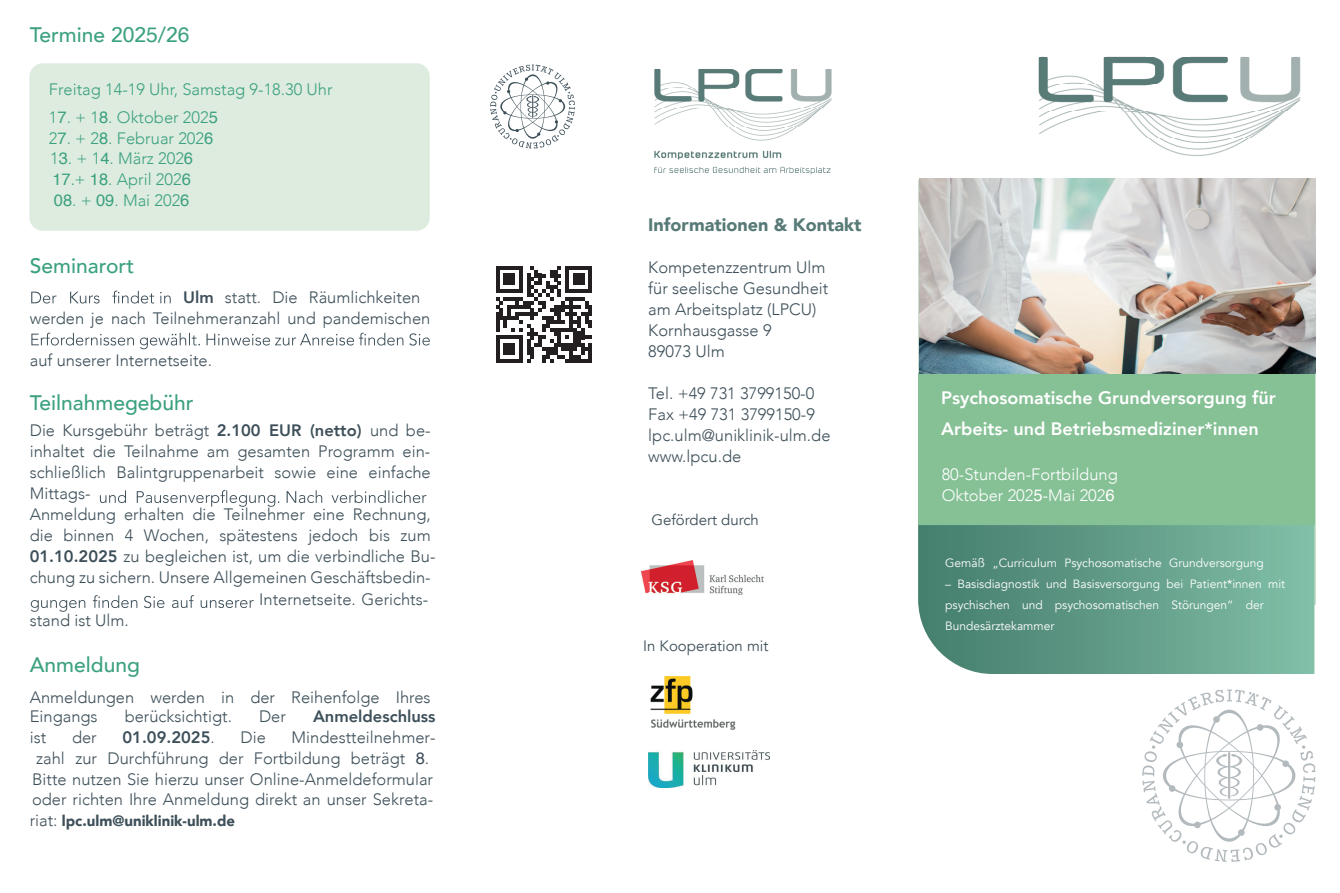
<style>
.page{position:relative;width:1340px;height:893px;background:#fff}
.page>*{position:absolute;margin:0;border:0;box-sizing:border-box;transform-origin:0 0}
.t1{font:500 21px "Avenir";color:#3ca181}
.t2{font:800 18px/31.5px "Avenir";color:#fff}
.t3{font:900 18px "Avenir";color:#577a77}
.t4{font:300 16.5px/21px "Avenir";color:#3d4f59}
.t5{font:300 16.5px/20.7px "Avenir";color:#3ca181}
.t6{font:300 16.5px/21px "Avenir";color:#fff}
.t7{font:800 16.5px "Avenir";color:#3d4f59}
.t8{font:15px "Avenir";color:#3d4f59}
.t9{font:900 15px "Avenir";color:#3d4f59}
.t10{font:12px/21px "Avenir";color:#fff}
.s1{font-family:"Helvetica";font-weight:400}
.s2{font-weight:800}
.s3{font-weight:300;font-size:16.5px}
.s4{font-weight:300}
</style>
<div class="page">
<img style="left:1038px;top:56px;width:263px;height:100px">
<svg style="left:31px;top:291px;width:140px;height:12px"></svg>
<svg style="left:31px;top:333px;width:399px;height:16px"></svg>
<svg style="left:100px;top:490px;width:326px;height:17px"></svg>
<svg style="left:31px;top:595px;width:223px;height:17px"></svg>
<div style="left:29px;top:63px;width:401px;height:168px;background:#deecdf;border-radius:13px"></div>
<svg style="left:490px;top:65px;width:85px;height:84px"></svg>
<div style="left:918px;top:374px;width:396px;height:151px;background:#86c196"></div>
<img style="left:654px;top:69px;width:178px;height:106px">
<img style="left:641px;top:560px;width:122px;height:35px">
<svg style="left:918px;top:525px;width:396px;height:149px;background:#659f8c"></svg>
<svg style="left:1142px;top:689px;width:173px;height:173px"></svg>
<svg style="left:496px;top:266px;width:96px;height:97px"></svg>
<img style="left:919px;top:178px;width:395px;height:196px">
<img style="left:650px;top:676px;width:86px;height:54px">
<img style="left:648px;top:750px;width:122px;height:38px">
<p class="t1" style="left:30px;top:17px;width:161px">Termine 202<span class="s1">5</span>/2<span class="s1">6</span></p>
<p class="t5" style="left:49px;top:78px;width:285px">Freitag 14-19 Uhr, Samstag 9-18.30 Uhr</p>
<p class="t5" style="left:49px;top:107px;width:170px">1<span class="s1">7</span>. + 1<span class="s1">8</span>. Oktober 202<span class="s1">5</span></p>
<p class="t5" style="left:49px;top:128px;width:166px">2<span class="s1">7</span>. + 2<span class="s1">8</span>. Februar 202<span class="s1">6</span></p>
<p class="t5" style="left:50px;top:148px;width:144px">1<span class="s1">3</span>. + 1<span class="s1">4</span>. März 202<span class="s1">6<br>17</span>.+ <span class="s1">18</span>. April 202<span class="s1">6</span></p>
<p class="t5" style="left:54px;top:190px;width:137px"><span class="s1">08</span>. + <span class="s1">09</span>. Mai 202<span class="s1">6</span></p>
<p class="t1" style="left:30px;top:248px;width:106px">Seminarort</p>
<p class="t4" style="left:30px;top:287px;width:402px;text-indent:153px"><span class="s2">Ulm</span> statt. Die Räumlichkeiten werden je nach Teilnehmeranzahl und pandemischen</p>
<p class="t4" style="left:30px;top:350px;width:184px">auf unserer Internetseite.</p>
<p class="t1" style="left:30px;top:384px;width:165px">Teilnahmegebühr</p>
<p class="t4" style="left:30px;top:420px;width:402px">Die Kursgebühr beträgt <span class="s2">2.100 EUR (netto)</span> und be-</p>
<p class="t4" style="left:30px;top:441px;width:402px">inhaltet die Teilnahme am gesamten Programm ein-</p>
<p class="t4" style="left:30px;top:462px;width:402px">schließlich Balintgruppenarbeit sowie eine einfache</p>
<p class="t4" style="left:30px;top:483px;width:62px">Mittags-</p>
<p class="t4" style="left:30px;top:504px;width:402px">Anmeldung erhalten die Teilnehmer eine Rechnung,</p>
<p class="t4" style="left:30px;top:525px;width:402px">die binnen 4 Wochen, spätestens jedoch bis zum</p>
<p class="t4" style="left:30px;top:546px;width:407px"><span class="s2">01.10.2025</span> zu begleichen ist, um die verbindliche Bu-</p>
<p class="t4" style="left:30px;top:567px;width:402px">chung zu sichern. Unsere Allgemeinen Geschäftsbedin-</p>
<p class="t4" style="left:259px;top:589px;width:170px">Internetseite. Gerichts-</p>
<p class="t4" style="left:30px;top:610px;width:101px">stand ist Ulm.</p>
<p class="t1" style="left:30px;top:647px;width:112px">Anmeldung</p>
<p class="t4" style="left:30px;top:687px;width:402px;line-height:19.8px">Anmeldungen werden in der Reihenfolge Ihres<br>Eingangs</p>
<p class="t4" style="left:125px;top:706px;width:109px">berücksichtigt.</p>
<p class="t4" style="left:259px;top:706px;width:28px">Der</p>
<p class="t7" style="left:313px;top:704px;width:124px">Anmeldeschluss</p>
<p class="t4" style="left:32px;top:727px;width:405px;text-indent:259px">Mindestteilnehmer&shy;zahl zur Durchführung der Fortbildung beträgt <span class="s1">8</span>.<br>Bitte nutzen Sie hierzu unser Online-Anmeldeformular oder richten Ihre Anmeldung direkt an unser Sekreta-</p>
<p class="t9" style="left:30px;top:808px;width:207px"><span class="s3">riat:</span> lpc.ulm@uniklinik-ulm.de</p>
<p class="t4" style="left:30px;top:727px;width:18px">ist</p>
<p class="t4" style="left:72px;top:727px;width:26px">der</p>
<p class="t7" style="left:122px;top:725px;width:94px">01.09.2025<span class="s4">.</span></p>
<p class="t4" style="left:240px;top:727px;width:27px">Die</p>
<p class="t3" style="left:648px;top:209px;width:215px">Informationen &amp; Kontakt</p>
<p class="t4" style="left:648px;top:257px;width:182px">Kompetenzzentrum Ulm für seelische Gesundheit am Arbeitsplatz (LPCU)<br>Kornhausgasse 9<br>89073 Ulm</p>
<p class="t4" style="left:648px;top:383px;width:184px">Tel. +49 731 3799150-0<br>Fax +49 731 3799150-9 lpc.ulm@uniklinik-ulm.de www.lpcu.de</p>
<p class="t8" style="left:651px;top:511px;width:109px">Gefördert durch</p>
<p class="t8" style="left:643px;top:637px;width:127px">In Kooperation mit</p>
<p class="t2" style="left:941px;top:382px;width:336px">Psychosomatische Grundversorgung für<br>Arbeits- und Betriebsmediziner*innen</p>
<p class="t6" style="left:941px;top:464px;width:178px">80-Stunden-Fortbildung<br>Oktober 202<span class="s1">5</span>-Mai 202<span class="s1">6</span></p>
<p class="t10" style="left:945px;top:553px;width:320px">Gemäß „Curriculum Psychosomatische Grundversorgung</p>
<p class="t10" style="left:945px;top:574px;width:341px">– Basisdiagnostik und Basisversorgung bei Patient*innen mit psychischen und psychosomatischen Störungen“ der<br>Bundesärztekammer</p>
</div>
